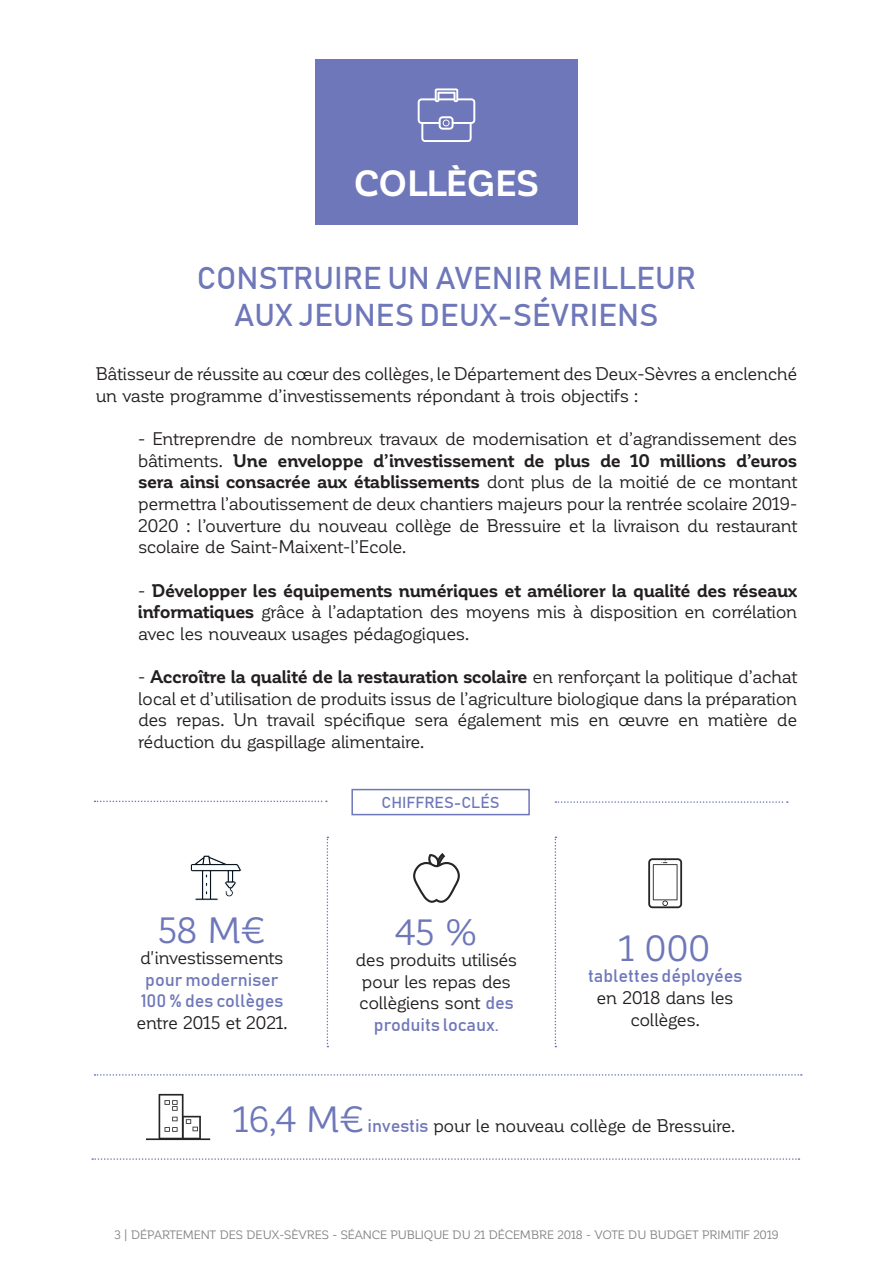
<style>
.page{position:relative;width:893px;height:1263px;background:#fff}
.page>*{position:absolute;margin:0;border:0;box-sizing:border-box;transform-origin:0 0}
.t1{font:36px "Corporative";letter-spacing:-.01em;color:#6e77b9}
.t2{font:700 36px "Corporative";color:#fff}
.t3{font:31.5px/37.8px "Bahnschrift";color:#6e77b9;text-align:center}
.t4{font:18px/21.6px "Corporative";letter-spacing:-.02em;color:#231f20;text-align:justify}
.t5{font:18px/21.6px "Bahnschrift";color:#6e77b9}
.t6{font:15.9px "Bahnschrift";color:#6e77b9}
.t7{font:12px "Corporative";color:#808285}
.s1{font-weight:700}
.s2{font-family:"Bahnschrift";color:#6e77b9}
.s3{font-size:36px;color:#6e77b9}
</style>
<div class="page">
<svg style="left:94px;top:800px;width:233px;height:2px"></svg>
<svg style="left:94px;top:1074px;width:708px;height:2px"></svg>
<svg style="left:327px;top:837px;width:1px;height:210px"></svg>
<svg style="left:555px;top:837px;width:1px;height:210px"></svg>
<div style="left:351px;top:789px;width:179px;height:26px;border:2px solid #6e77b9"></div>
<svg style="left:648px;top:858px;width:34px;height:50px"></svg>
<svg style="left:413px;top:853px;width:47px;height:50px"></svg>
<svg style="left:92px;top:1158px;width:707px;height:2px"></svg>
<svg style="left:146px;top:1094px;width:64px;height:46px"></svg>
<svg style="left:555px;top:801px;width:233px;height:2px"></svg>
<div style="left:315px;top:60px;width:263px;height:165px;background:#6e77b9"></div>
<svg style="left:418px;top:88px;width:57px;height:54px"></svg>
<svg style="left:190px;top:855px;width:52px;height:46px"></svg>
<h1 class="t2" style="left:354px;top:164px;width:48px">Coll</h1>
<h1 class="t2" style="left:446px;top:164px;width:92px">èges</h1>
<h2 class="t3" style="left:197px;top:258px;width:501px">CONSTRUIRE UN AVENIR MEILLEUR<br>AUX JEU NES DEUX-SÉVRIENS</h2>
<p class="t4" style="left:96px;top:364px;width:703px">Bâtisseur de réussite au cœur des collèges, le Département des Deux-Sèvres a enclenché un vaste programme d’investissements répondant à trois objectifs :</p>
<p class="t4" style="left:138px;top:428px;width:661px">- Entreprendre de nombreux travaux de modernisation et d’agrandissement des bâtiments. <span class="s1">Une enveloppe d’investissement de plus de 10 millions d’euros sera ainsi consacrée aux établissements</span> dont plus de la moitié de ce montant permettra l’aboutissement de deux chantiers majeurs pour la rentrée scolaire 2019- 2020 : l’ouverture du nouveau collège de Bressuire et la livraison du restaurant scolaire de Saint-Maixent-l’Ecole.</p>
<p class="t4" style="left:138px;top:580px;width:661px">- <span class="s1">Développer les équipements numériques et améliorer la qualité des réseaux informatiques</span> grâce à l’adaptation des moyens mis à disposition en corrélation avec les nouveaux usages pédagogiques.</p>
<p class="t4" style="left:138px;top:666px;width:661px">- <span class="s1">Accroître la qualité de la restauration scolaire</span> en renforçant la politique d’achat local et d’utilisation de produits issus de l’agriculture biologique dans la préparation des repas. Un travail spécifique sera également mis en œuvre en matière de réduction du gaspillage alimentaire.</p>
<h1 class="t1" style="left:158px;top:911px;width:110px">58 M€</h1>
<p class="t4" style="left:140px;top:947px;width:145px">d'investissements</p>
<p class="t5" style="left:141px;top:968px;width:144px">POUR MODERNISER<br>100 % DES COLLÈGES</p>
<p class="t4" style="left:136px;top:1012px;width:153px">entre 2015 et 2021.</p>
<p class="t6" style="left:382px;top:793px;width:120px">CHIFFRES-CLÉS</p>
<h1 class="t1" style="left:395px;top:913px;width:84px">45 %</h1>
<p class="t4" style="left:356px;top:949px;width:163px;text-align:left">des produits utilisés pour les repas des collègiens sont <span class="s2">DES</span></p>
<p class="t5" style="left:374px;top:1013px;width:127px">PRODUITS LOCAUX.</p>
<h1 class="t1" style="left:620px;top:929px;width:92px">1 000</h1>
<p class="t5" style="left:588px;top:965px;width:156px">TABLETTES DÉPLOYÉES</p>
<p class="t4" style="left:597px;top:987px;width:139px;text-align:center">en 2018 dans les collèges.</p>
<p class="t4" style="left:234px;top:1115px;width:503px"><span class="s3">16,4 M€</span> <span class="s2">INVESTIS</span> pour le nouveau collège de Bressuire.</p>
<p class="t7" style="left:114px;top:1228px;width:666px">3 | Département d es Deux-Sèvres - Séance publique du 21 d écembre 2018 - Vote du Budget primitif 2019</p>
</div>
